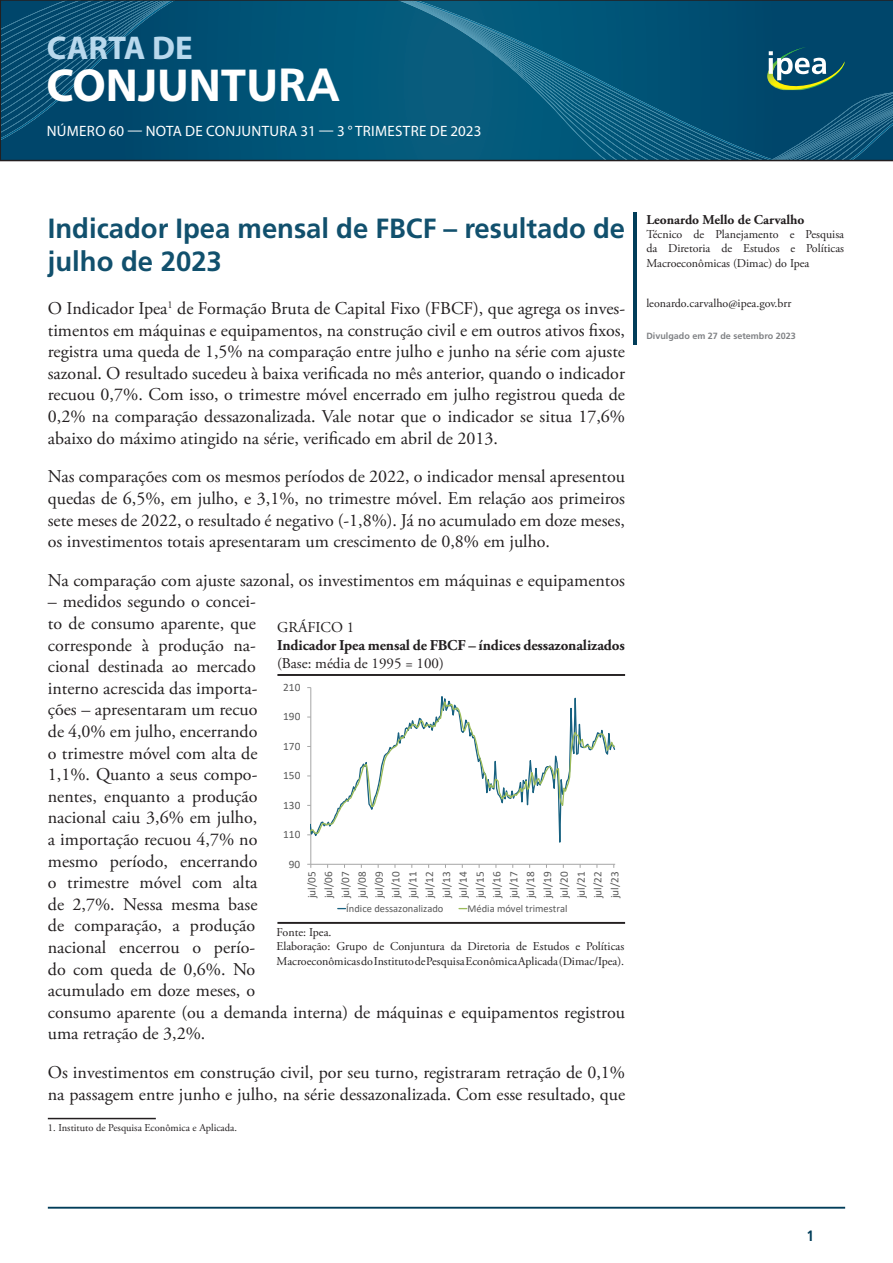
<style>
.page{position:relative;width:893px;height:1263px;background:#fff}
.page>*{position:absolute;margin:0;border:0;box-sizing:border-box;transform-origin:0 0}
.t1{font:700 46.5px "Myriad Pro";color:#fff}
.t2{font:700 33px "Myriad Pro";color:#b9d9ed}
.titulo-principal{font:700 27.75px/33.3px "Frutiger LT Pro";color:#11506d}
.corpo_de_texto{font:18px/21.6px "Adobe Garamond Pro";color:#231f20;text-align:justify}
.t3{font:700 15px "Adobe Garamond Pro";letter-spacing:-.005em;color:#231f20}
.t4{font:15px "Myriad Pro";letter-spacing:.02em;color:#fff}
.t5{font:15px "Adobe Garamond Pro";color:#231f20}
.t6{font:700 condensed 15px "Frutiger LT Pro";color:#013d59}
.nome_autor{font:700 13.5px "Adobe Garamond Pro";color:#231f20}
.cargo_autor{font:12px/14.4px "Adobe Garamond Pro";color:#231f20;text-align:justify}
.email_autor{font:12px "Adobe Garamond Pro";color:#231f20}
.t7{font:11.25px/16.8px "Calibri";color:#595959;text-align:justify}
.t8{font:10.5px "Calibri";color:#595959}
.corpo_de_texto-2{font:10.5px "Adobe Garamond Pro";color:#231f20}
.email_autor-2{font:700 9px "Frutiger LT Pro";color:#808285}
.s1{font-family:"Frutiger LT Pro"}
.s2{color:#141412}
</style>
<div class="page">
<svg style="left:0;top:0;width:893px;height:161px;background:#065476"></svg>
<hr style="left:48px;top:1207px;width:797px;height:1px;background:#013d59">
<img style="left:766px;top:47px;width:78px;height:44px">
<svg style="left:769px;top:51px;width:57px;height:29px"></svg>
<hr style="left:633px;top:213px;width:3px;height:132px;background:#013d59">
<hr style="left:48px;top:1118px;width:108px;height:1px;background:#231f20">
<hr style="left:277px;top:922px;width:348px;height:2px;background:#231f20">
<hr style="left:277px;top:674px;width:348px;height:2px;background:#231f20">
<svg style="left:307px;top:687px;width:308px;height:181px"></svg>
<h2 class="t2" style="left:47px;top:27px;width:147px">CARTA DE</h2>
<h1 class="t1" style="left:46px;top:55px;width:295px">CONJUNTU<span class="s1">RA</span></h1>
<p class="t4" style="left:47px;top:122px;width:436px">NÚMERO 60 — NOTA DE CONJUNTURA 31 — 3 ° TRIMESTRE DE 2023</p>
<p class="titulo-principal" style="left:48px;top:212px;width:579px">Indicador Ipea mensal de FBCF – resultado de julho de 2023</p>
<p class="corpo_de_texto" style="left:48px;top:298px;width:579px">O Indicador Ipea<sup>1</sup> de Formação Bruta de Capital Fixo (FBCF), que agrega os inves&shy;timentos em máquinas e equipamentos, na construção civil e em outros ativos fixos, registra uma queda de 1,5% na comparação entre julho e junho na série com ajuste sazonal<span class="s2">.</span> O resultado sucedeu à baixa verificada no mês anterior, quando o indicador recuou 0,7%. Com isso, o trimestre móvel encerrado em julho registrou queda de 0,2% na comparação dessazonalizada<span class="s2">.</span> Vale notar que o indicador se situa 17,6% abaixo do máximo atingido na série, verificado em abril de 2013.</p>
<p class="corpo_de_texto" style="left:48px;top:466px;width:579px">Nas comparações com os mesmos períodos de 2022, o indicador mensal apresentou quedas de 6,5%, em julho, e 3,1%, no trimestre móvel. Em relação aos primeiros sete meses de 2022, o resultado é negativo (-1,8%). Já no acumulado em doze meses, os investimentos totais apresentaram um crescimento de 0,8% em julho.</p>
<p class="corpo_de_texto" style="left:48px;top:570px;width:579px">Na comparação com ajuste sazonal, os investimentos em máquinas e equipamentos</p>
<p class="corpo_de_texto" style="left:48px;top:591px;width:579px;text-align:left">– medidos segundo o concei-<br>to de consumo aparente, que<br>corresponde à produção na-<br>cional destinada ao mercado<br>interno acrescida das importa-<br>ções – apresentaram um recuo<br>de 4,0% em julho, encerrando<br>o trimestre móvel com alta de<br>1,1%. Quanto a seus compo-<br>nentes, enquanto a produção<br>nacional caiu 3,6% em julho,<br>a importação recuou 4,7% no<br>mesmo período, encerrando<br>o trimestre móvel com alta<br>de 2,7%. Nessa mesma base<br>de comparação, a produção<br>nacional encerrou o perío-<br>do com queda de 0,6%. No<br>acumulado em doze meses, o<br>consumo aparente (ou a demanda interna) de máquinas e equipamentos registrou uma retração de 3,2%.</p>
<p class="corpo_de_texto" style="left:48px;top:1062px;width:579px">Os investimentos em construção civil, por seu turno, registraram retração de 0,1% na passagem entre junho e julho, na série dessazonalizada. Com esse resultado, que</p>
<p class="corpo_de_texto-2" style="left:48px;top:1121px;width:191px">1. Instituto de Pesquisa Econômica e Aplicada.</p>
<p class="t5" style="left:277px;top:618px;width:79px">GRÁFICO 1</p>
<p class="t3" style="left:277px;top:636px;width:349px">Indicador Ipea mensal de FBCF – índices dessazonalizados</p>
<p class="t5" style="left:277px;top:654px;width:168px">(Base: média de 1995 = 100)</p>
<p class="t7" style="left:283px;top:678px;width:19px">210</p>
<p class="t7" style="left:283px;top:708px;width:19px">190</p>
<p class="t7" style="left:283px;top:737px;width:19px">170</p>
<p class="t7" style="left:283px;top:767px;width:19px">150</p>
<p class="t7" style="left:283px;top:796px;width:19px">130</p>
<p class="t7" style="left:283px;top:826px;width:19px">110</p>
<p class="t7" style="left:289px;top:855px;width:13px">90</p>
<p class="t7" style="left:303px;top:898px;width:28px;rotate:-90deg">jul/05 jul/06 jul/07 jul/08 jul/09 jul/10 jul/11 jul/12 jul/13 jul/14 jul/15 jul/16 jul/17 jul/18 jul/19 jul/20 jul/21 jul/22 jul/23</p>
<p class="t8" style="left:346px;top:901px;width:99px">Índice dessazonalizado</p>
<p class="t8" style="left:468px;top:901px;width:101px">Média móvel trimestral</p>
<p class="cargo_autor" style="left:277px;top:925px;width:56px">Fonte: Ipea.</p>
<p class="cargo_autor" style="left:277px;top:939px;width:349px">Elaboração: Grupo de Conjuntura da Diretoria de Estudos e Políticas</p>
<p class="cargo_autor" style="left:277px;top:954px;width:349px">Macroeconômicas do Instituto de Pesquisa Econômica Aplicada (Dimac/Ipea).</p>
<p class="nome_autor" style="left:646px;top:212px;width:160px">Leonardo Mello de Carvalho</p>
<p class="cargo_autor" style="left:646px;top:227px;width:199px">Técnico de Planejamento e Pesquisa da Diretoria de Estudos e Políticas Macroeconômicas (Dimac) do Ipea</p>
<p class="email_autor" style="left:646px;top:296px;width:147px">leonardo.carvalho@ipea.gov.brr</p>
<p class="email_autor-2" style="left:646px;top:331px;width:151px">Divulgado em 27 de setembro 2023</p>
<p class="t6" style="left:807px;top:1227px;width:9px">1</p>
</div>
